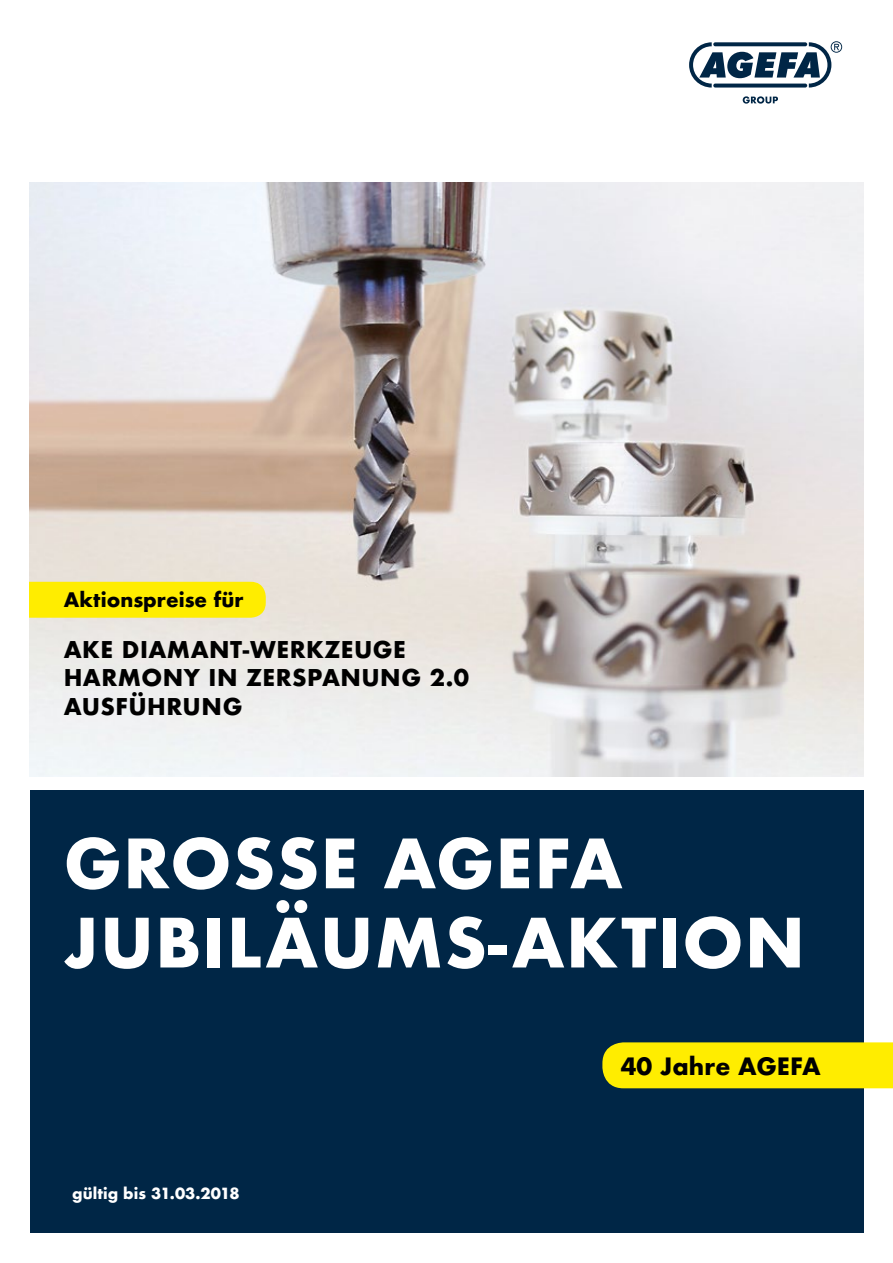
<style>
.page{position:relative;width:893px;height:1263px;background:#fff}
.page>*{position:absolute;margin:0;border:0;box-sizing:border-box;transform-origin:0 0}
.t1{font:700 66px/79.2px "Futura";letter-spacing:.02em;color:#fff}
.t2{font:700 23.25px "Futura";color:#000}
.t3{font:700 22.5px/28.5px "Futura";letter-spacing:.02em;color:#000}
.t4{font:700 19.5px "Futura";color:#000}
.t5{font:700 15px "Futura";color:#fff}
</style>
<div class="page">
<img style="left:30px;top:183px;width:833px;height:593px">
<div style="left:30px;top:790px;width:833px;height:442px;background:#002646"></div>
<svg style="left:689px;top:41px;width:153px;height:63px"></svg>
<div style="left:30px;top:582px;width:236px;height:36px;background:#ffed00"></div>
<div style="left:602px;top:1042px;width:291px;height:46px;background:#ffed00"></div>
<p class="t4" style="left:64px;top:585px;width:181px">Aktionspreise für</p>
<p class="t3" style="left:64px;top:635px;width:407px">AKE DIAMANT-WERKZEUGE<br>HARMONY IN ZERSPANUNG 2.0<br>AUSFÜHRUNG</p>
<h1 class="t1" style="left:64px;top:824px;width:743px">GROSSE AGEFA<br>JUBILÄUMS-AKTION</h1>
<p class="t5" style="left:72px;top:1182px;width:169px">gültig bis 31.03.2018</p>
<p class="t2" style="left:621px;top:1049px;width:201px">40 Jahre AGEFA</p>
</div>
